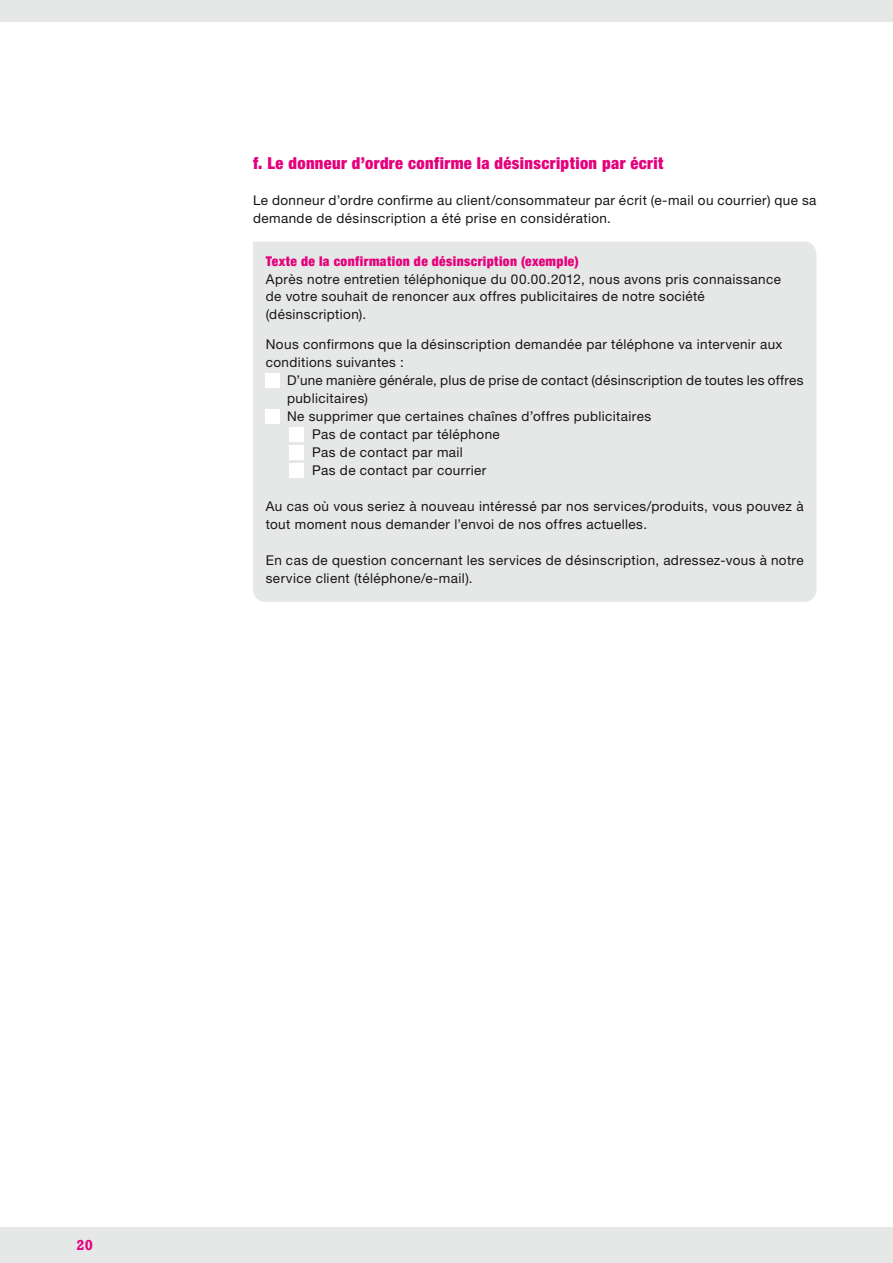
<style>
.page{position:relative;width:893px;height:1263px;background:#fff}
.page>*{position:absolute;margin:0;border:0;box-sizing:border-box;transform-origin:0 0}
.t1{font:900 condensed 16.5px "Helvetica Neue LT Std";letter-spacing:.025em;color:#e5007c}
.t2{font:700 14.85px "Rockwell";color:#e5007c}
.t3{font:13.5px/18px "Helvetica Neue LT Std";letter-spacing:.03em;color:#181716}
.t4{font:900 condensed 13.5px "Helvetica Neue LT Std";letter-spacing:.03em;color:#e5007c}
</style>
<div class="page">
<div style="left:0;top:0;width:893px;height:21px;background:#e6e7e7"></div>
<div style="left:0;top:1227px;width:893px;height:36px;background:#e6e7e7"></div>
<div style="left:253px;top:242px;width:563px;height:360px;background:#e6e7e7"></div>
<div style="left:266px;top:374px;width:14px;height:14px;background:#fff"></div>
<div style="left:266px;top:410px;width:14px;height:14px;background:#fff"></div>
<div style="left:290px;top:428px;width:14px;height:14px;background:#fff"></div>
<div style="left:290px;top:446px;width:14px;height:14px;background:#fff"></div>
<div style="left:290px;top:464px;width:14px;height:14px;background:#fff"></div>
<p class="t1" style="left:253px;top:153px;width:412px">f. Le donneur d’ordre confirme la désinscription par écrit</p>
<p class="t3" style="left:253px;top:191px;width:565px">Le donneur d’ordre confirme au client/consommateur par écrit (e-mail ou courrier) que sa demande de désinscription a été prise en considération.</p>
<p class="t4" style="left:266px;top:252px;width:314px">Texte de la confirmation de désinscription (exemple)</p>
<p class="t3" style="left:266px;top:269px;width:517px">Après notre entretien téléphonique du 00.00.2012, nous avons pris connaissance de votre souhait de renoncer aux offres publicitaires de notre société (désinscription).</p>
<p class="t3" style="left:266px;top:335px;width:518px">Nous confirmons que la désinscription demandée par téléphone va intervenir aux conditions suivantes :</p>
<p class="t3" style="left:287px;top:371px;width:518px">D’une manière générale, plus de prise de contact (désinscription de toutes les offres</p>
<p class="t3" style="left:287px;top:389px;width:83px">publicitaires)</p>
<p class="t3" style="left:287px;top:407px;width:366px">Ne supprimer que certaines chaînes d’offres publicitaires</p>
<p class="t3" style="left:312px;top:425px;width:189px">Pas de contact par téléphone</p>
<p class="t3" style="left:312px;top:443px;width:152px">Pas de contact par mail</p>
<p class="t3" style="left:312px;top:461px;width:176px">Pas de contact par courrier</p>
<p class="t3" style="left:266px;top:497px;width:539px">Au cas où vous seriez à nouveau intéressé par nos services/produits, vous pouvez à tout moment nous demander l’envoi de nos offres actuelles.</p>
<p class="t3" style="left:266px;top:551px;width:539px">En cas de question concernant les services de désinscription, adressez-vous à notre service client (téléphone/e-mail).</p>
<p class="t2" style="left:77px;top:1236px;width:18px">20</p>
</div>
